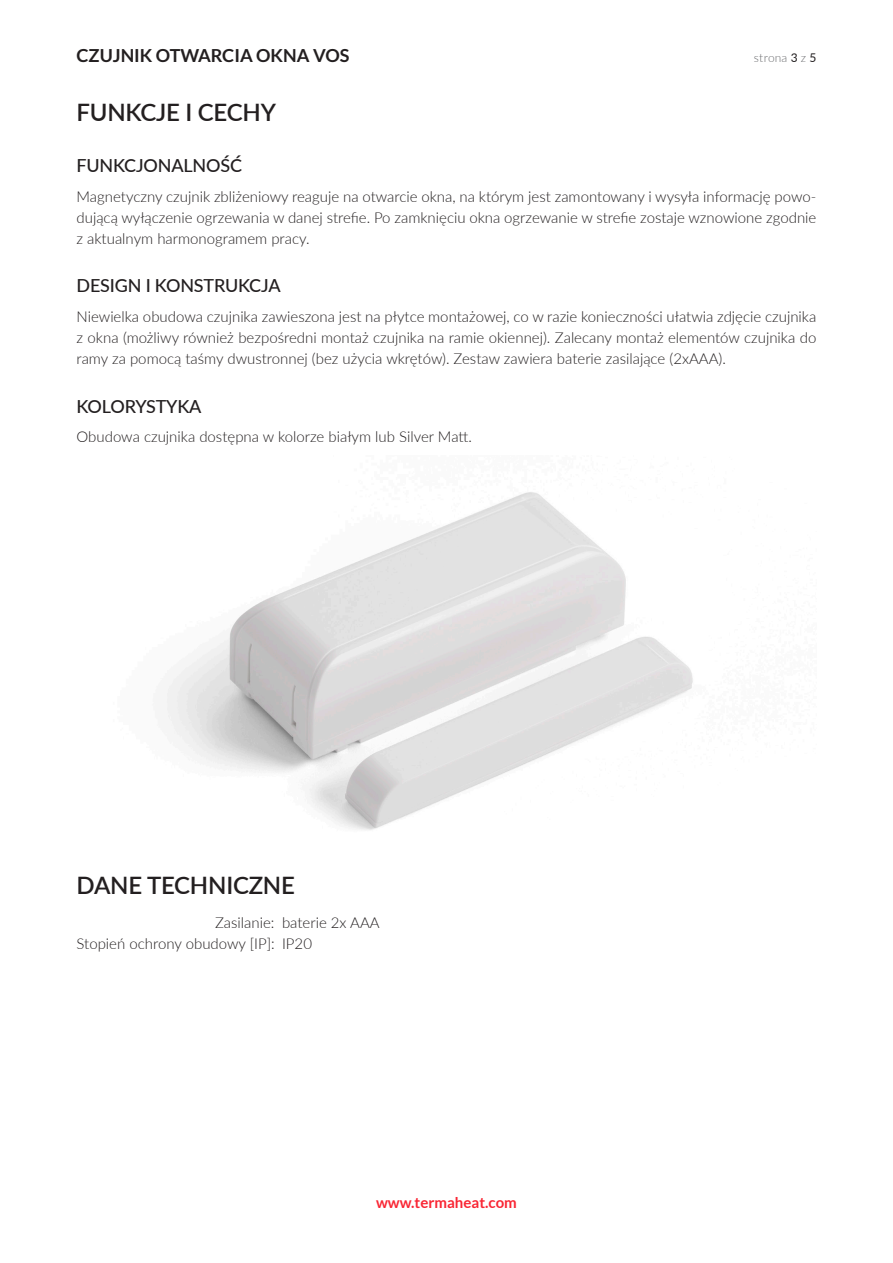
<style>
.page{position:relative;width:893px;height:1263px;background:#fff}
.page>*{position:absolute;margin:0;border:0;box-sizing:border-box;transform-origin:0 0}
.Nagłówek_1{font:600 24px "Lato";letter-spacing:-.01em;color:#231f20}
.Nagłówek_2{font:500 18px "Lato";letter-spacing:-.01em;color:#231f20}
.t1{font:700 18px "Lato";color:#231f20}
.Tekst_10_pkt{font:300 15px/21px "Lato";color:#231f20;text-align:justify}
.t2{font:700 15px "Lato";color:#f92634}
.t3{font:300 12px "Lato";letter-spacing:.015em;color:#6c6d70}
.s1{font-weight:400;color:#231f20}
</style>
<div class="page">
<img style="left:166px;top:492px;width:527px;height:338px">
<p class="t1" style="left:77px;top:45px;width:274px">CZUJNIK OTWARCIA OKNA VOS</p>
<p class="t3" style="left:754px;top:49px;width:64px">strona <span class="s1">3</span> z <span class="s1">5</span></p>
<p class="Nagłówek_1" style="left:77px;top:95px;width:201px">FUNKCJE I CECHY</p>
<p class="Nagłówek_2" style="left:77px;top:153px;width:167px">FUNKCJONALNOŚĆ</p>
<p class="Tekst_10_pkt" style="left:77px;top:185px;width:741px">Magnetyczny czujnik zbliżeniowy reaguje na otwarcie okna, na którym jest zamontowany i wysyła informację powo&shy;dującą wyłączenie ogrzewania w danej strefie. Po zamknięciu okna ogrzewanie w strefie zostaje wznowione zgodnie z aktualnym harmonogramem pracy.</p>
<p class="Nagłówek_2" style="left:77px;top:273px;width:206px">DESIGN I KONSTRUKCJA</p>
<p class="Tekst_10_pkt" style="left:77px;top:305px;width:741px">Niewielka obudowa czujnika zawieszona jest na płytce montażowej, co w razie konieczności ułatwia zdjęcie czujnika z okna (możliwy również bezpośredni montaż czujnika na ramie okiennej). Zalecany montaż elementów czujnika do ramy za pomocą taśmy dwustronnej (bez użycia wkrętów). Zestaw zawiera baterie zasilające (2xAAA).</p>
<p class="Nagłówek_2" style="left:77px;top:393px;width:126px">KOLORYSTYKA</p>
<p class="Tekst_10_pkt" style="left:77px;top:426px;width:397px">Obudowa czujnika dostępna w kolorze białym lub Silver Matt.</p>
<p class="Nagłówek_1" style="left:77px;top:868px;width:220px">DANE TECHNICZNE</p>
<p class="Tekst_10_pkt" style="left:215px;top:911px;width:166px">Zasilanie: baterie 2x AAA</p>
<p class="Tekst_10_pkt" style="left:77px;top:932px;width:237px">Stopień ochrony obudowy [IP]: IP20</p>
<p class="t2" style="left:376px;top:1194px;width:142px">www.termaheat.com</p>
</div>
